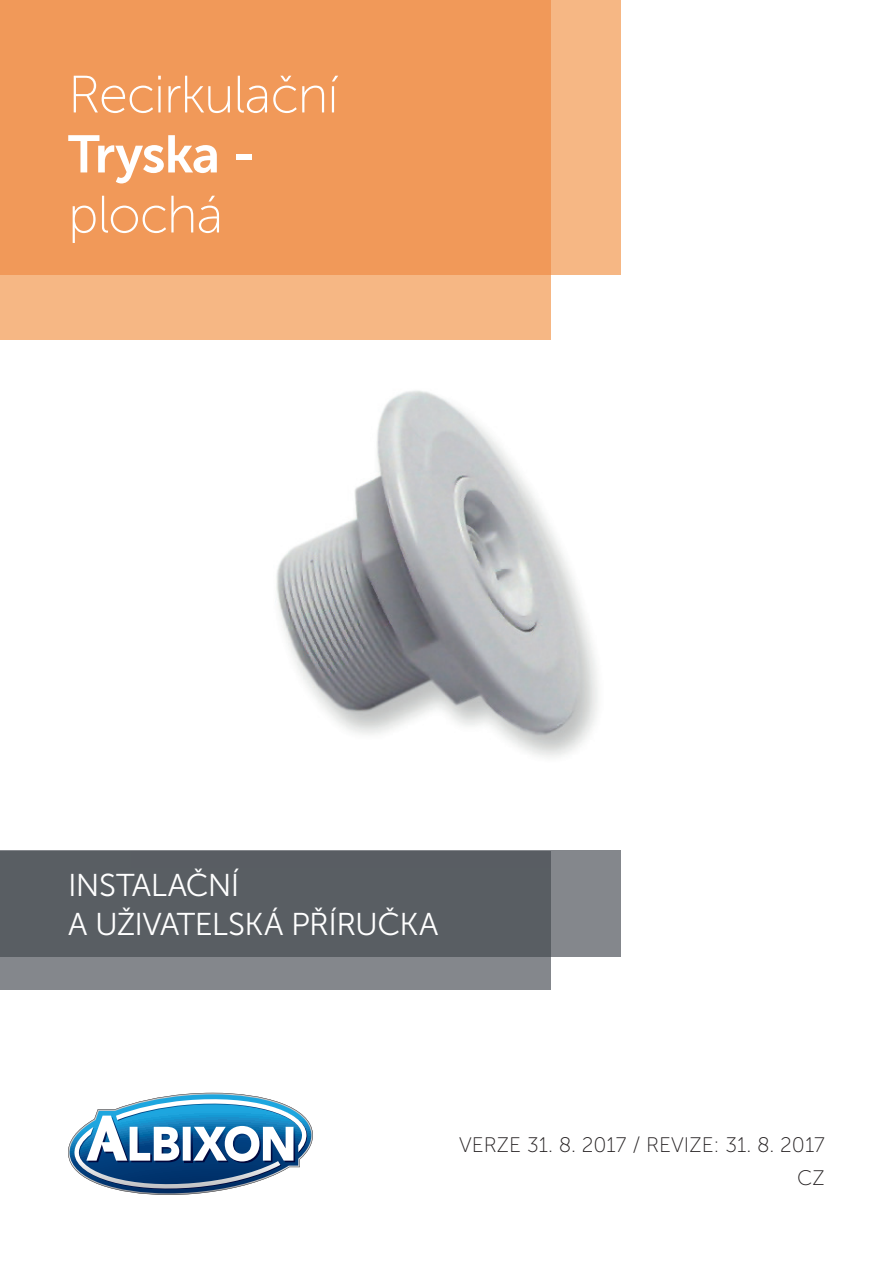
<style>
.page{position:relative;width:893px;height:1263px;background:#fff}
.page>*{position:absolute;margin:0;border:0;box-sizing:border-box;transform-origin:0 0}
.t1{font:52.5px/60px "Museo Sans 100";letter-spacing:-.02em;color:#fff}
.t2{font:31.5px/39px "Museo Sans 300";letter-spacing:-.02em;color:#fff}
.t3{font:21px "Museo Sans 100";color:#231f20}
.s1{font-family:"Museo Sans 700"}
</style>
<div class="page">
<img style="left:132px;top:390px;width:489px;height:461px">
<div style="left:0;top:0;width:621px;height:274px;background:#f6b784"></div>
<svg style="left:0;top:0;width:551px;height:340px;background:#f19e61"></svg>
<svg style="left:68px;top:1093px;width:245px;height:102px"></svg>
<div style="left:0;top:851px;width:621px;height:106px;background:#84878c"></div>
<svg style="left:0;top:851px;width:551px;height:139px;background:#63676c"></svg>
<p class="t1" style="left:68px;top:65px;width:272px">Recirkulační<br><span class="s1">Tryska - </span>plochá</p>
<p class="t2" style="left:68px;top:866px;width:372px">INSTALAČNÍ<br>A UŽIVATELSKÁ PŘÍRUČKA</p>
<p class="t3" style="left:459px;top:1133px;width:367px">VERZE 31. 8. 2017 / REVIZE: 31. 8. 2017</p>
<p class="t3" style="left:797px;top:1166px;width:29px">CZ</p>
</div>
